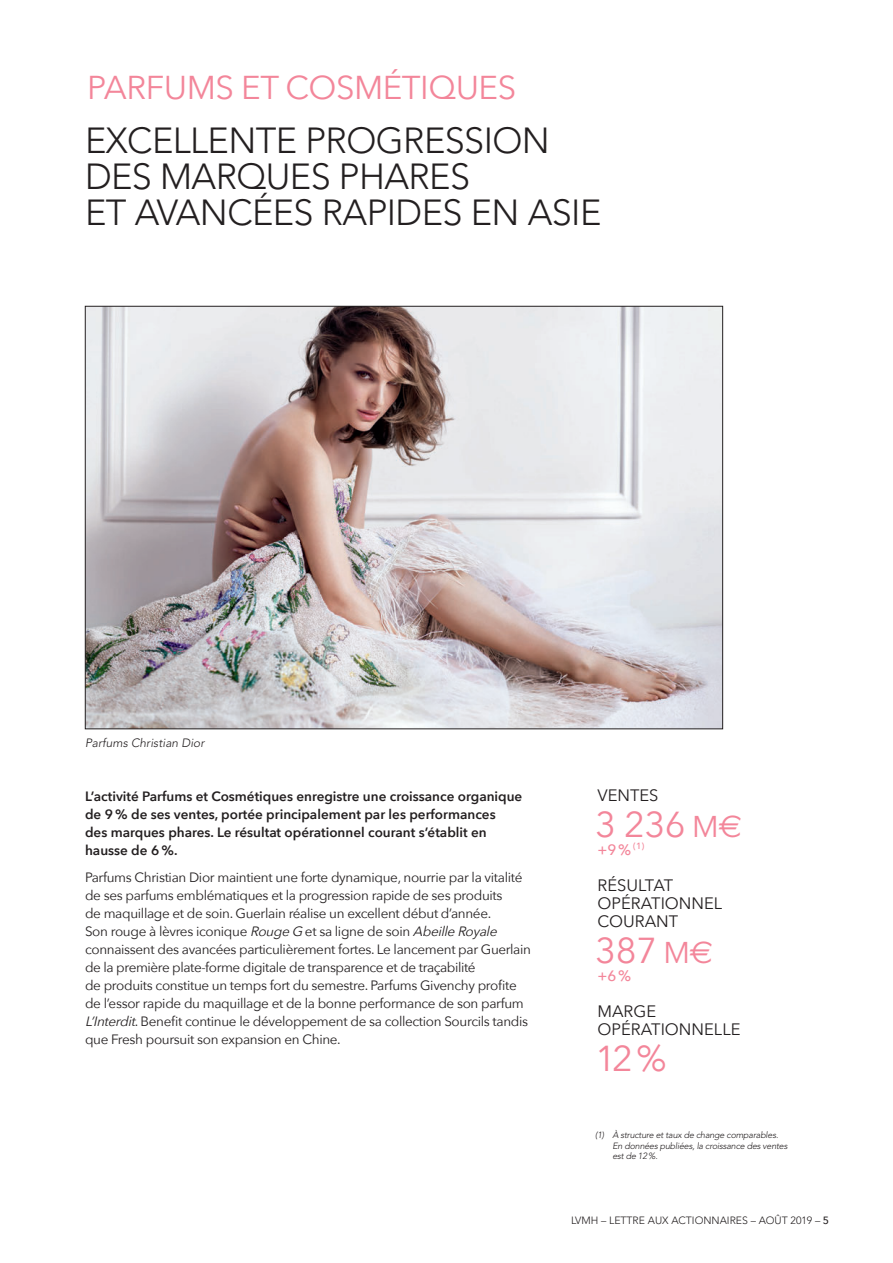
<style>
.page{position:relative;width:893px;height:1263px;background:#fff}
.page>*{position:absolute;margin:0;border:0;box-sizing:border-box;transform-origin:0 0}
.t1{font:300 36px/36px "Avenir";letter-spacing:-.015em;color:#231f20}
.custom{font:36px "Avenir Next";letter-spacing:-.015em;color:#f3869a}
.t2{font:33px "Avenir Next";letter-spacing:-.015em;color:#f3869a}
.custom-2{font:16.5px/18px "Avenir Next";color:#231f20}
.custom-3{font:500 15px "Avenir Next";color:#f3869a}
.custom-4{font:13.5px/18px "Avenir Next";letter-spacing:-.025em;color:#231f20}
.custom-5{font:600 13.5px/18px "Avenir Next";color:#231f20}
.t3{font:300 12px "Avenir";color:#231f20}
.t4{font:300 10.5px "Avenir";color:#231f20}
.custom-6{font:300 9px/10.5px "Avenir";color:#231f20}
.sup{font:500 9px "Avenir Next";color:#f3869a}
.s1{font-style:italic}
.s2{font-size:30px}
.s3{font-family:"Euro Sans";font-size:31.5px}
.s4{font-family:"Avenir Next";font-weight:500}
</style>
<div class="page">
<img style="left:87px;top:308px;width:634px;height:419px">
<h2 class="t2" style="left:87px;top:60px;width:431px">PARFUMS ET COSMÉTIQUES</h2>
<h3 class="t1" style="left:85px;top:123px;width:518px">EXCELLENTE PROGRESSION<br>DES MARQUES PHARES<br>ET AVANCÉES RAPIDES EN ASIE</h3>
<p class="t3" style="left:85px;top:736px;width:123px">Parfums Christian Dior</p>
<p class="custom-5" style="left:85px;top:787px;width:439px">L’activité Parfums et Cosmétiques enregistre une croissance organique de 9 % de ses ventes, portée principalement par les performances<br>des marques phares. Le résultat opérationnel courant s’établit en hausse de 6 %.</p>
<p class="custom-4" style="left:85px;top:868px;width:447px">Parfums Christian Dior maintient une forte dynamique, nourrie par la vitalité de ses parfums emblématiques et la progression rapide de ses produits<br>de maquillage et de soin. Guerlain réalise un excellent début d’année.<br>Son rouge à lèvres iconique <span class="s1">RougeG</span>et sa ligne de soin <span class="s1">AbeilleRoyale </span>connaissent des avancées particulièrement fortes. Le lancement par Guerlain de la première plate- forme digitale de transparence et de traçabilité<br>de produits constitue un temps fort du semestre. Parfums Givenchy profite de l’essor rapide du maquillage et de la bonne performance de son parfum <span class="s1">L’Interdit</span>. Benefit continue le développement de sa collection Sourcils tandis que Fresh poursuit son expansion en Chine.</p>
<p class="custom-2" style="left:597px;top:786px;width:63px">VENTES</p>
<p class="custom" style="left:595px;top:794px;width:148px">3 236 <span class="s2">M</span><span class="s3">€</span></p>
<p class="custom-3" style="left:597px;top:837px;width:35px">+9 %</p>
<p class="sup" style="left:633px;top:838px;width:13px">(1)</p>
<p class="custom-2" style="left:597px;top:876px;width:126px">RÉSULTAT<br>OPÉRATIONNEL<br>COURANT</p>
<p class="custom" style="left:595px;top:920px;width:119px">387 <span class="s2">M</span><span class="s3">€</span></p>
<p class="custom-3" style="left:597px;top:963px;width:35px">+6%</p>
<p class="custom-2" style="left:597px;top:1002px;width:145px">MARGE<br>OPÉRATIONNELLE</p>
<p class="custom" style="left:595px;top:1028px;width:73px">12%</p>
<p class="custom-6" style="left:595px;top:1130px;width:12px">(1)</p>
<p class="custom-6" style="left:612px;top:1130px;width:178px">À structure ettaux de change comparables.<br>En données publiées,la croissance des ventes estde 12 %.</p>
<p class="t4" style="left:571px;top:1214px;width:260px">LVMH – LETTRE AUX ACTIONNAIRES – AOÛT 2019 – <span class="s4">5</span></p>
</div>
